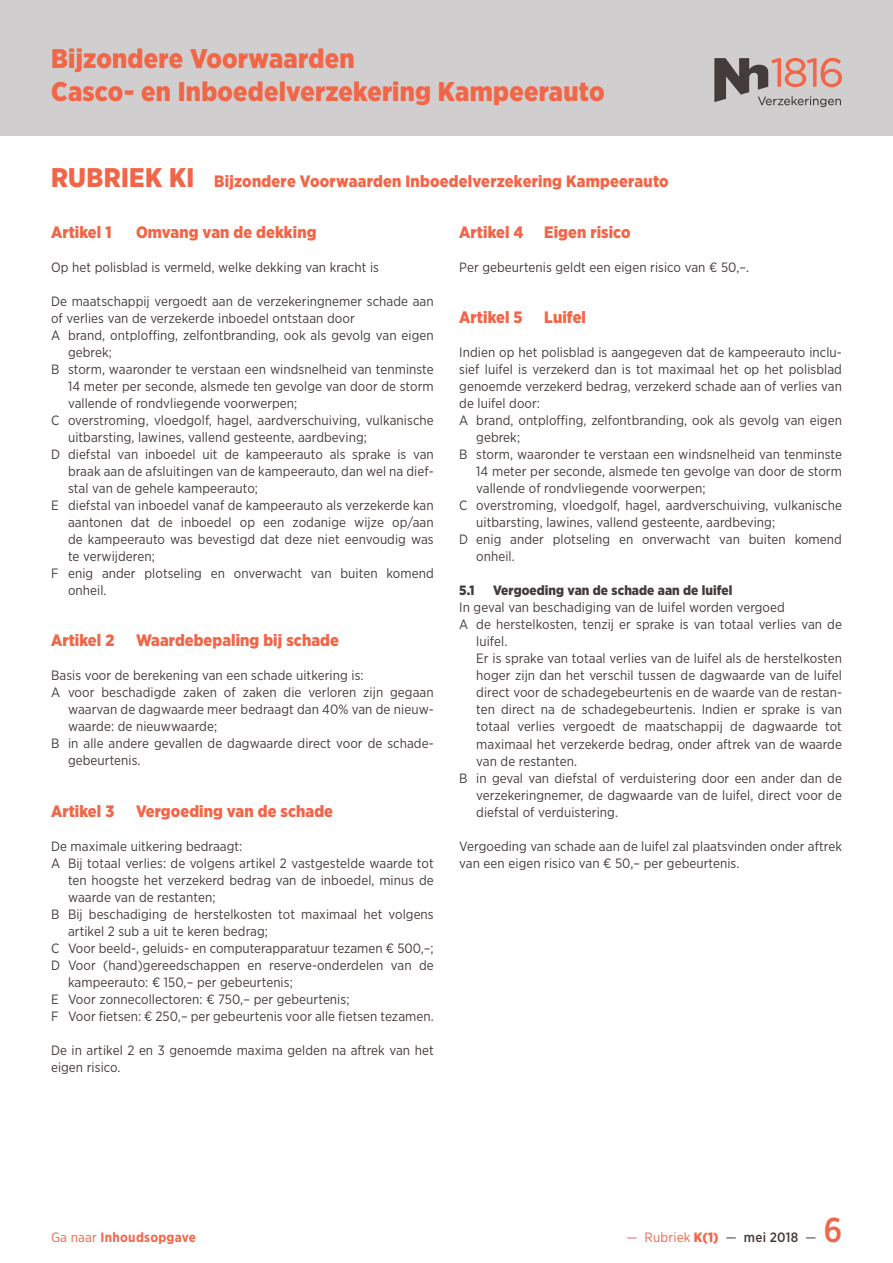
<style>
.page{position:relative;width:893px;height:1263px;background:#fff}
.page>*{position:absolute;margin:0;border:0;box-sizing:border-box;transform-origin:0 0}
.t1{font:500 34.5px "Gotham Narrow";color:#f26648}
.t2{font:900 27px/33px "Gotham Narrow";letter-spacing:.01em;color:#f26648}
.t3{font:900 16.5px "Gotham Narrow";letter-spacing:.005em;color:#f26648}
.t4{font:13.5px/17px "Gotham Narrow";letter-spacing:.005em;color:#443c3a}
.t5{font:900 13.5px "Gotham Narrow";letter-spacing:.005em;color:#443c3a}
.t6{font:13.5px "Gotham Narrow";letter-spacing:.015em;color:#f26648}
.t7{font:700 13.5px "Gotham Narrow";letter-spacing:.02em;color:#f26648}
.s1{font-size:27px}
.s2{font-weight:400}
.s3{font-weight:900}
.s4{color:#443c3a}
.s5{font-weight:500;color:#443c3a}
</style>
<div class="page">
<div style="left:0;top:0;width:893px;height:136px;background:#d0cece"></div>
<svg style="left:714px;top:58px;width:128px;height:49px"></svg>
<h2 class="t2" style="left:51px;top:41px;width:555px">Bijzondere Voorwaarden<br>Casco- en Inboedelverzekering Kampeerauto</h2>
<p class="t3" style="left:51px;top:170px;width:619px"><span class="s1">RUBRIEK KI</span> Bijzondere Voorwaarden Inboedelverzekering Kampeerauto</p>
<p class="t3" style="left:51px;top:221px;width:62px">Artikel 1</p>
<p class="t3" style="left:136px;top:221px;width:182px">Omvang van de dekking</p>
<p class="t4" style="left:51px;top:259px;width:329px">Op het polisblad is vermeld, welke dekking van kracht is</p>
<p class="t4" style="left:51px;top:293px;width:384px">De maatschappij vergoedt aan de verzekeringnemer schade aan</p>
<p class="t4" style="left:51px;top:310px;width:305px">of verlies van de verzekerde inboedel ontstaan door</p>
<p class="t4" style="left:51px;top:327px;width:384px">A brand, ontploffing, zelfontbranding, ook als gevolg van eigen</p>
<p class="t4" style="left:68px;top:344px;width:45px">gebrek;</p>
<p class="t4" style="left:51px;top:361px;width:384px">B storm, waaronder te verstaan een windsnelheid van tenminste</p>
<p class="t4" style="left:68px;top:378px;width:367px">14 meter per seconde, alsmede ten gevolge van door de storm</p>
<p class="t4" style="left:68px;top:395px;width:231px">vallende of rondvliegende voorwerpen;</p>
<p class="t4" style="left:51px;top:412px;width:384px">C overstroming, vloedgolf, hagel, aardverschuiving, vulkanische</p>
<p class="t4" style="left:68px;top:429px;width:300px">uitbarsting, lawines, vallend gesteente, aardbeving;</p>
<p class="t4" style="left:51px;top:446px;width:384px">D diefstal van inboedel uit de kampeerauto als sprake is van</p>
<p class="t4" style="left:68px;top:463px;width:367px">braak aan de afsluitingen van de kampeerauto, dan wel na dief-</p>
<p class="t4" style="left:68px;top:480px;width:192px">stal van de gehele kampeerauto;</p>
<p class="t4" style="left:51px;top:497px;width:384px">E diefstal van inboedel vanaf de kampeerauto als verzekerde kan</p>
<p class="t4" style="left:68px;top:514px;width:367px">aantonen dat de inboedel op een zodanige wijze op/aan</p>
<p class="t4" style="left:68px;top:531px;width:367px">de kampeerauto was bevestigd dat deze niet eenvoudig was</p>
<p class="t4" style="left:68px;top:548px;width:88px">te verwijderen;</p>
<p class="t4" style="left:51px;top:565px;width:384px">F enig ander plotseling en onverwacht van buiten komend</p>
<p class="t4" style="left:68px;top:582px;width:40px">onheil.</p>
<p class="t3" style="left:51px;top:630px;width:65px">Artikel 2</p>
<p class="t3" style="left:136px;top:630px;width:204px">Waardebepaling bij schade</p>
<p class="t4" style="left:51px;top:667px;width:314px">Basis voor de berekening van een schade uitkering is:</p>
<p class="t4" style="left:51px;top:684px;width:384px">A voor beschadigde zaken of zaken die verloren zijn gegaan</p>
<p class="t4" style="left:68px;top:701px;width:367px">waarvan de dagwaarde meer bedraagt dan 40% van de nieuw-</p>
<p class="t4" style="left:68px;top:718px;width:151px">waarde: de nieuwwaarde;</p>
<p class="t4" style="left:51px;top:735px;width:384px">B in alle andere gevallen de dagwaarde direct voor de schade-</p>
<p class="t4" style="left:68px;top:752px;width:74px">gebeurtenis.</p>
<p class="t3" style="left:51px;top:800px;width:65px">Artikel 3</p>
<p class="t3" style="left:136px;top:800px;width:198px">Vergoeding van de schade</p>
<p class="t4" style="left:51px;top:837px;width:193px">De maximale uitkering bedraagt:</p>
<p class="t4" style="left:51px;top:854px;width:384px">A Bij totaal verlies: de volgens artikel 2 vastgestelde waarde tot</p>
<p class="t4" style="left:68px;top:871px;width:367px">ten hoogste het verzekerd bedrag van de inboedel, minus de</p>
<p class="t4" style="left:68px;top:888px;width:149px">waarde van de restanten;</p>
<p class="t4" style="left:51px;top:905px;width:384px">B Bij beschadiging de herstelkosten tot maximaal het volgens</p>
<p class="t4" style="left:68px;top:922px;width:201px">artikel 2 sub a uit te keren bedrag;</p>
<p class="t4" style="left:51px;top:939px;width:384px">C Voor beeld-, geluids- en computerapparatuur tezamen € 500,–;</p>
<p class="t4" style="left:51px;top:956px;width:384px">D Voor (hand)gereedschappen en reserve-onderdelen van de</p>
<p class="t4" style="left:68px;top:973px;width:226px">kampeerauto: € 150,– per gebeurtenis;</p>
<p class="t4" style="left:51px;top:990px;width:300px">E Voor zonnecollectoren: € 750,– per gebeurtenis;</p>
<p class="t4" style="left:51px;top:1007px;width:384px">F Voor fietsen: € 250,– per gebeurtenis voor alle fietsen tezamen.</p>
<p class="t4" style="left:51px;top:1041px;width:384px">De in artikel 2 en 3 genoemde maxima gelden na aftrek van het eigen risico.</p>
<p class="t3" style="left:459px;top:221px;width:66px">Artikel 4</p>
<p class="t3" style="left:544px;top:221px;width:88px">Eigen risico</p>
<p class="t4" style="left:459px;top:259px;width:291px">Per gebeurtenis geldt een eigen risico van € 50,–.</p>
<p class="t3" style="left:459px;top:306px;width:65px">Artikel 5</p>
<p class="t3" style="left:544px;top:306px;width:43px">Luifel</p>
<p class="t4" style="left:459px;top:344px;width:384px">Indien op het polisblad is aangegeven dat de kampeerauto inclu-</p>
<p class="t4" style="left:459px;top:361px;width:384px">sief luifel is verzekerd dan is tot maximaal het op het polisblad</p>
<p class="t4" style="left:459px;top:378px;width:384px">genoemde verzekerd bedrag, verzekerd schade aan of verlies van</p>
<p class="t4" style="left:459px;top:395px;width:82px">de luifel door:</p>
<p class="t4" style="left:459px;top:412px;width:384px">A brand, ontploffing, zelfontbranding, ook als gevolg van eigen</p>
<p class="t4" style="left:476px;top:429px;width:45px">gebrek;</p>
<p class="t4" style="left:459px;top:446px;width:384px">B storm, waaronder te verstaan een windsnelheid van tenminste</p>
<p class="t4" style="left:476px;top:463px;width:367px">14 meter per seconde, alsmede ten gevolge van door de storm</p>
<p class="t4" style="left:476px;top:480px;width:231px">vallende of rondvliegende voorwerpen;</p>
<p class="t4" style="left:459px;top:497px;width:384px">C overstroming, vloedgolf, hagel, aardverschuiving, vulkanische</p>
<p class="t4" style="left:476px;top:514px;width:300px">uitbarsting, lawines, vallend gesteente, aardbeving;</p>
<p class="t4" style="left:459px;top:531px;width:384px">D enig ander plotseling en onverwacht van buiten komend</p>
<p class="t4" style="left:476px;top:548px;width:40px">onheil.</p>
<p class="t5" style="left:459px;top:582px;width:17px">5.1</p>
<p class="t5" style="left:493px;top:582px;width:241px">Vergoeding van de schade aan de luifel</p>
<p class="t4" style="left:459px;top:599px;width:327px">In geval van beschadiging van de luifel worden vergoed</p>
<p class="t4" style="left:459px;top:616px;width:384px">A de herstelkosten, tenzij er sprake is van totaal verlies van de</p>
<p class="t4" style="left:476px;top:633px;width:33px">luifel.</p>
<p class="t4" style="left:476px;top:650px;width:367px">Er is sprake van totaal verlies van de luifel als de herstelkosten</p>
<p class="t4" style="left:476px;top:667px;width:367px">hoger zijn dan het verschil tussen de dagwaarde van de luifel</p>
<p class="t4" style="left:476px;top:684px;width:367px">direct voor de schadegebeurtenis en de waarde van de restan-</p>
<p class="t4" style="left:476px;top:701px;width:367px">ten direct na de schadegebeurtenis. Indien er sprake is van</p>
<p class="t4" style="left:476px;top:718px;width:367px">totaal verlies vergoedt de maatschappij de dagwaarde tot</p>
<p class="t4" style="left:476px;top:735px;width:367px">maximaal het verzekerde bedrag, onder aftrek van de waarde</p>
<p class="t4" style="left:476px;top:752px;width:102px">van de restanten.</p>
<p class="t4" style="left:459px;top:769px;width:384px">B in geval van diefstal of verduistering door een ander dan de</p>
<p class="t4" style="left:476px;top:786px;width:367px">verzekeringnemer, de dagwaarde van de luifel, direct voor de</p>
<p class="t4" style="left:476px;top:803px;width:143px">diefstal of verduistering.</p>
<p class="t4" style="left:459px;top:837px;width:384px">Vergoeding van schade aan de luifel zal plaatsvinden onder aftrek van een eigen risico van € 50,– per gebeurtenis.</p>
<p class="t7" style="left:51px;top:1228px;width:147px"><span class="s2">Ga naar</span> Inhoudsopgave</p>
<p class="t6" style="left:626px;top:1228px;width:192px">— Rubriek <span class="s3">K(1)</span> <span class="s4">—</span> <span class="s5">mei 2018</span> <span class="s4">—</span></p>
<h1 class="t1" style="left:824px;top:1208px;width:20px">6</h1>
</div>
